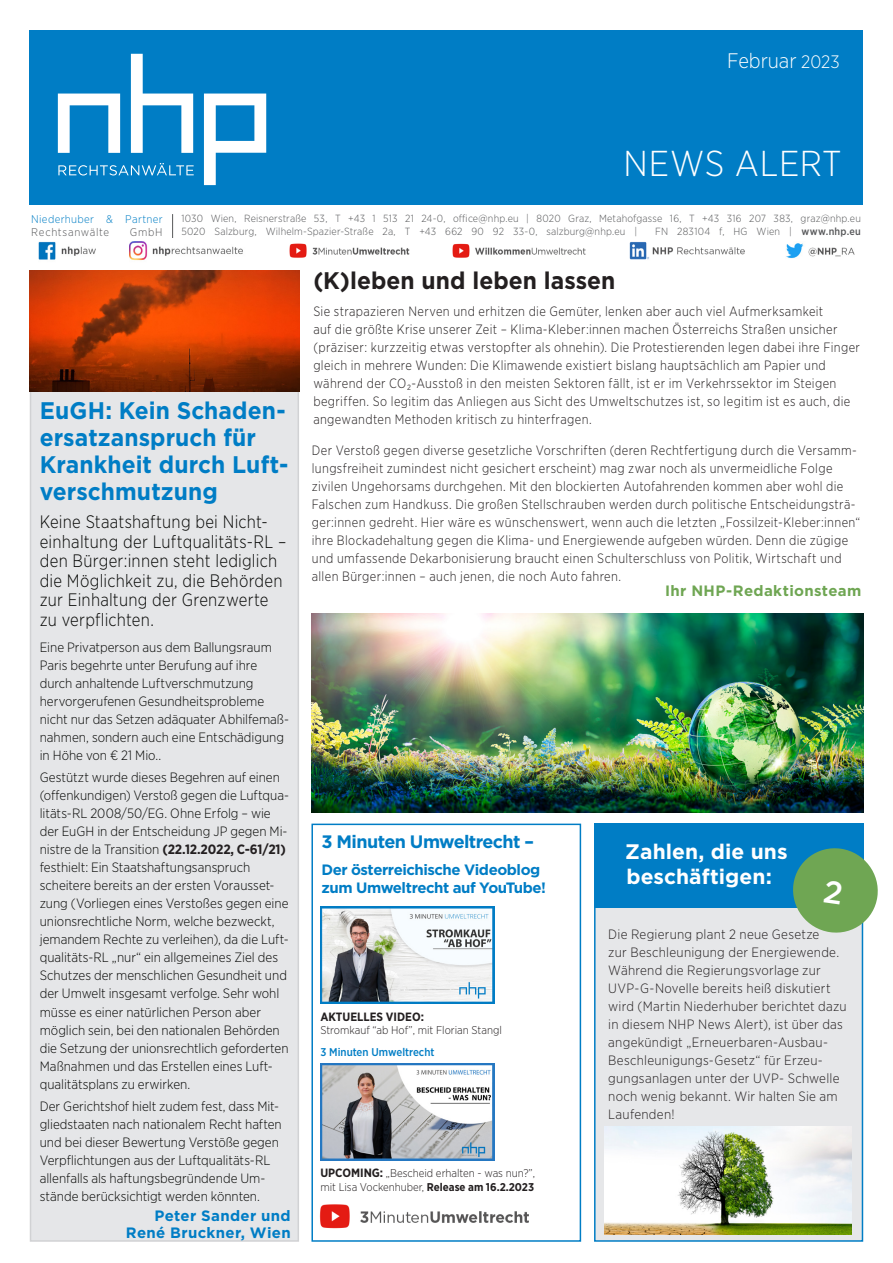
<style>
.page{position:relative;width:893px;height:1263px;background:#fff}
.page>*{position:absolute;margin:0;border:0;box-sizing:border-box;transform-origin:0 0}
.t1{font:300 36px "Gotham Narrow";letter-spacing:.02em;color:#fff}
.Text{font:700 24px/27px "Gotham";letter-spacing:.005em;color:#007dc5;scale:.95 1}
.Einleitung{font:700 24px "Gotham";color:#231f20;scale:.95 1}
.Headline{font:700 21px/25.5px "Gotham";letter-spacing:.005em;color:#fff}
.t2{font:300 21px "Gotham Narrow";letter-spacing:-.005em;color:#fff}
.Text-2{font:300 18px/19.5px "Gotham Narrow";letter-spacing:.015em;color:#040503;scale:.95 1}
.Überschrift_1_-_Petr{font:700 18px "Gotham";letter-spacing:-.035em;color:#007dc5}
.Überschrift_1_-_Petr-2{font:700 15px/18px "Gotham";letter-spacing:-.03em;color:#007dc5}
.ansprechpartner{font:700 15px "Gotham";letter-spacing:.02em;color:#007dc5}
.ansprechpartner-2{font:700 15px "Gotham";letter-spacing:.025em;color:#6fa653}
.Einleitung-2{font:300 13.5px/18px "Gotham Narrow";letter-spacing:.03em;color:#231f20;scale:.95 1}
.Text-3{font:300 13.5px/18px "Gotham Narrow";color:#040503}
.Text-4{font:300 13.5px/18px "Gotham Narrow";letter-spacing:.02em;color:#231f20}
.Einleitung_-_schwarz{font:700 12px "Gotham Narrow";color:#231f20}
.Einleitung_-_schwarz-2{font:300 11.25px/13.5px "Gotham Narrow";color:#231f20}
.Einleitung_-_schwarz-3{font:500 11.25px "Gotham Narrow";color:#007dc5}
.t3{font:300 11.1px "Gotham Narrow";letter-spacing:.03em;color:#007ec5}
.t4{font:300 11.1px "Gotham Narrow";letter-spacing:.06em;color:#57585a}
.t5{font:300 10.35px/12.5px "Gotham Narrow";letter-spacing:.015em;color:#57585a}
.s1{font-size:18px}
.s2{font-family:"Gotham"}
.s3{font-weight:500}
.s4{font-weight:700;color:#231f20}
.s5{font-weight:700;font-size:12px}
.s6{font-weight:700}
</style>
<div class="page">
<div style="left:29px;top:30px;width:834px;height:174px;background:#007dc5"></div>
<svg style="left:172px;top:214px;width:1px;height:24px"></svg>
<svg style="left:58px;top:163px;width:136px;height:13px"></svg>
<svg style="left:58px;top:94px;width:62px;height:59px"></svg>
<svg style="left:131px;top:54px;width:62px;height:99px"></svg>
<svg style="left:204px;top:94px;width:62px;height:91px"></svg>
<img style="left:38px;top:241px;width:58px;height:19px">
<img style="left:130px;top:241px;width:113px;height:20px">
<img style="left:629px;top:242px;width:116px;height:18px">
<img style="left:290px;top:243px;width:120px;height:15px">
<img style="left:786px;top:243px;width:69px;height:16px">
<img style="left:453px;top:243px;width:133px;height:15px">
<div style="left:595px;top:901px;width:267px;height:340px;background:#e6e7e9"></div>
<div style="left:594px;top:901px;width:269px;height:341px;border:2px solid #007dc5"></div>
<div style="left:594px;top:824px;width:269px;height:84px;background:#007dc5"></div>
<div style="left:311px;top:824px;width:270px;height:418px;border:2px solid #007dc5"></div>
<img style="left:321px;top:906px;width:173px;height:97px">
<img style="left:321px;top:1063px;width:173px;height:97px">
<img style="left:320px;top:1204px;width:209px;height:25px">
<div style="left:31px;top:391px;width:267px;height:850px;background:#e5e6e8"></div>
<div style="left:30px;top:390px;width:269px;height:852px;border:2px solid #d1d2d4"></div>
<img style="left:30px;top:270px;width:269px;height:122px">
<img style="left:311px;top:613px;width:552px;height:199px">
<img style="left:605px;top:1126px;width:246px;height:108px">
<svg style="left:793px;top:845px;width:85px;height:90px"></svg>
<h3 class="t2" style="left:727px;top:48px;width:114px">Februar <span class="s1">2023</span></h3>
<p class="t3" style="left:31px;top:212px;width:133px">Niederhuber &amp; Partner</p>
<p class="t4" style="left:31px;top:226px;width:79px">Rechtsanwälte</p>
<p class="t4" style="left:130px;top:226px;width:34px">GmbH</p>
<h1 class="t1" style="left:623px;top:141px;width:220px">NEWS ALERT</h1>
<p class="t5" style="left:181px;top:212px;width:681px">1030 Wien, Reisnerstraße 53, T +43 1 513 21 24-0, office@nhp.eu | 8020 Graz, Metahofgasse 16, T +43 316 207 383, graz@nhp.eu<br>5020 Salzburg<span class="s2">,</span> Wilhelm-Spazier-Straße 2a, T +43 662 90 92 33-0, salzburg@nhp.eu |</p>
<p class="t5" style="left:655px;top:225px;width:207px">FN 283104 f, HG Wien | <span class="s3">www.nhp.eu</span></p>
<p class="Text" style="left:40px;top:397px;width:263px">EuGH: Kein Schaden&shy;ersatzanspruch für<br>Krankheit durch Luft&shy;verschmutzung</p>
<p class="Text-2" style="left:40px;top:512px;width:261px">Keine Staatshaftung bei Nicht&shy;einhaltung der Luftqualitäts-RL – den Bürger:innen steht lediglich die Möglichkeit zu, die Behörden zur Einhaltung der Grenzwerte zu verpflichten.</p>
<p class="Text-3" style="left:40px;top:638px;width:251px">Eine Privatperson aus dem Ballungsraum Paris begehrte unter Berufung auf ihre durch anhaltende Luftverschmutzung hervorgerufenen Gesundheitsprobleme nicht nur das Setzen adäquater Abhilfemaß&shy;nahmen, sondern auch eine Entschädigung in Höhe von € 21 Mio..</p>
<p class="Text-3" style="left:40px;top:768px;width:251px">Gestützt wurde dieses Begehren auf einen (offenkundigen) Verstoß gegen die Luftqua&shy;litäts-RL 2008/50/EG. Ohne Erfolg – wie der EuGH in der Entscheidung JP gegen Mi&shy;nistre de la Transition <span class="s4">(22.12.2022, C-61/21) </span>festhielt: Ein Staatshaftungsanspruch scheitere bereits an der ersten Vorausset&shy;zung (Vorliegen eines Verstoßes gegen eine unionsrechtliche Norm, welche bezweckt, jemandem Rechte zu verleihen), da die Luft&shy;qualitäts-RL „nur“ ein allgemeines Ziel des Schutzes der menschlichen Gesundheit und der Umwelt insgesamt verfolge. Sehr wohl müsse es einer natürlichen Person aber möglich sein, bei den nationalen Behörden die Setzung der unionsrechtlich geforderten Maßnahmen und das Erstellen eines Luft&shy;qualitätsplans zu erwirken.</p>
<p class="Text-3" style="left:40px;top:1097px;width:244px">Der Gerichtshof hielt zudem fest, dass Mit&shy;gliedstaaten nach nationalem Recht haften und bei dieser Bewertung Verstöße gegen Verpflichtungen aus der Luftqualitäts-RL allenfalls als haftungsbegründende Um&shy;stände berücksichtigt werden könnten.</p>
<p class="ansprechpartner" style="left:154px;top:1206px;width:138px">Peter Sander und</p>
<p class="ansprechpartner" style="left:126px;top:1222px;width:166px">René Bruckner, Wien</p>
<p class="Einleitung" style="left:313px;top:265px;width:320px">(K)leben und leben lassen</p>
<p class="Einleitung-2" style="left:313px;top:302px;width:577px">Sie strapazieren Nerven und erhitzen die Gemüter, lenken aber auch viel Aufmerksamkeit<br>auf die größte Krise unserer Zeit – Klima-Kleber:innen machen Österreichs Straßen unsicher (präziser: kurzzeitig etwas verstopfter als ohnehin). Die Protestierenden legen dabei ihre Finger gleich in mehrere Wunden: Die Klimawende existiert bislang hauptsächlich am Papier und während der CO₂-Ausstoß in den meisten Sektoren fällt, ist er im Verkehrssektor im Steigen begriffen. So legitim das Anliegen aus Sicht des Umweltschutzes ist, so legitim ist es auch, die angewandten Methoden kritisch zu hinterfragen.</p>
<p class="Einleitung-2" style="left:312px;top:440px;width:579px">Der Verstoß gegen diverse gesetzliche Vorschriften (deren Rechtfertigung durch die Versamm&shy;lungsfreiheit zumindest nicht gesichert erscheint) mag zwar noch als unvermeidliche Folge zivilen Ungehorsams durchgehen. Mit den blockierten Autofahrenden kommen aber wohl die Falschen zum Handkuss. Die großen Stellschrauben werden durch politische Entscheidungsträ&shy;ger:innen gedreht. Hier wäre es wünschenswert, wenn auch die letzten „Fossilzeit-Kleber:innen“ ihre Blockadehaltung gegen die Klima- und Energiewende aufgeben würden. Denn die zügige und umfassende Dekarbonisierung braucht einen Schulterschluss von Politik, Wirtschaft und allen Bürger:innen – auch jenen, die noch Auto fahren.</p>
<p class="ansprechpartner-2" style="left:665px;top:581px;width:198px">Ihr NHP-Redaktionsteam</p>
<p class="Überschrift_1_-_Petr" style="left:321px;top:830px;width:214px">3 Minuten Umweltrecht –</p>
<p class="Überschrift_1_-_Petr-2" style="left:321px;top:860px;width:226px">Der österreichische Videoblog zum Umweltrecht auf YouTube!</p>
<p class="Einleitung_-_schwarz" style="left:320px;top:1009px;width:105px">AKTUELLES VIDEO:</p>
<p class="Einleitung_-_schwarz-2" style="left:320px;top:1023px;width:183px">Stromkauf “ab Hof”, mit Florian Stangl</p>
<p class="Einleitung_-_schwarz-3" style="left:320px;top:1045px;width:116px">3 Minuten Umweltrecht</p>
<p class="Einleitung_-_schwarz-2" style="left:320px;top:1166px;width:216px"><span class="s5">UPCOMING:</span> „Bescheid erhalten - was nun?”, mit Lisa Vockenhuber, <span class="s6">Release am 16.2.2023</span></p>
<p class="Headline" style="left:625px;top:838px;width:164px">Zahlen, die uns beschäftigen:</p>
<p class="Text-4" style="left:608px;top:924px;width:240px">Die Regierung plant 2 neue Gesetze<br>zur Beschleunigung der Energiewende.<br>Während die Regierungsvorlage zur UVP-G-Novelle bereits heiß diskutiert wird (Martin Niederhuber berichtet dazu in diesem NHP News Alert), ist über das angekündigt „Erneuerbaren-Ausbau-Beschleunigungs-Gesetz“ für Erzeu&shy;gungsanlagen unter der UVP- Schwelle noch wenig bekannt. Wir halten Sie am Laufenden!</p>
</div>
